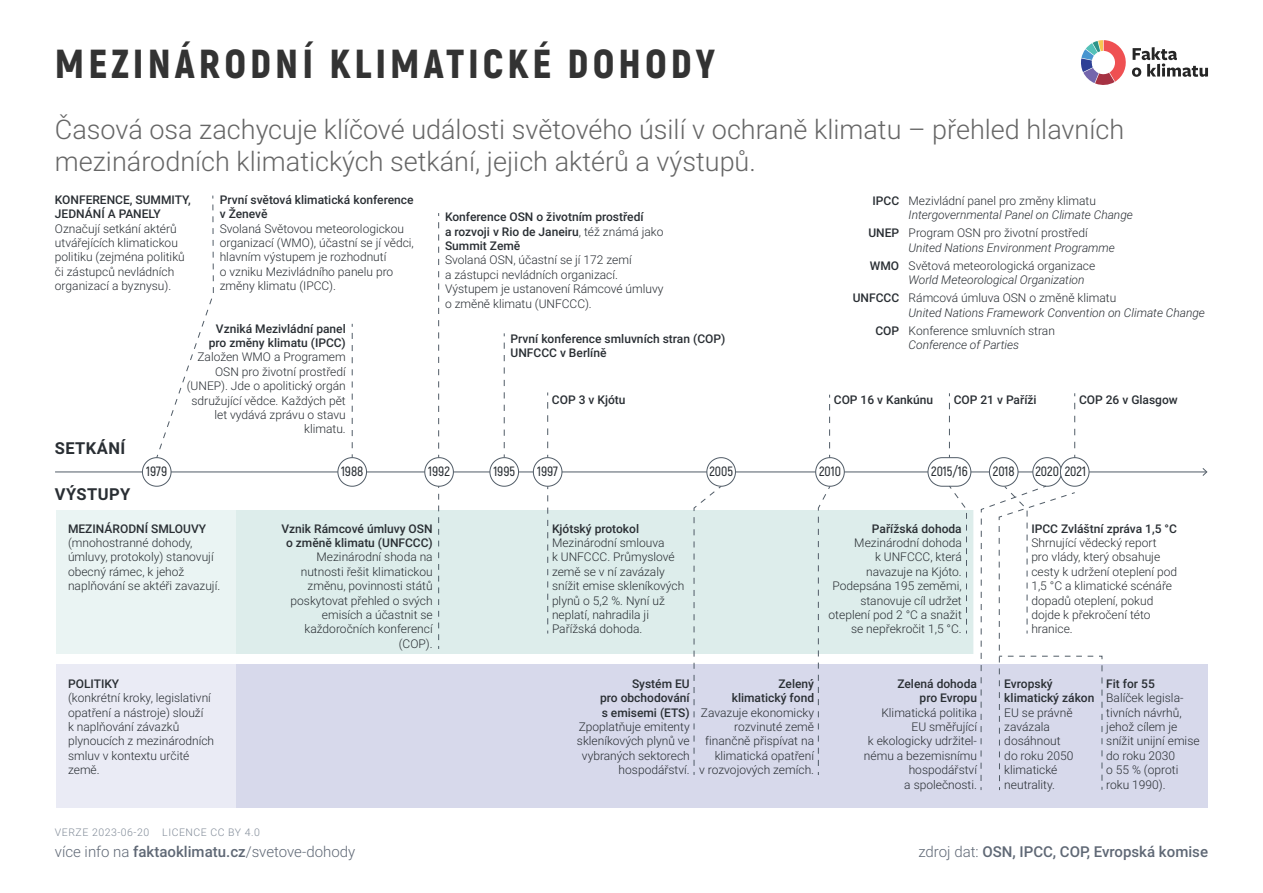
<style>
.page{position:relative;width:1263px;height:893px;background:#fff}
.page>*{position:absolute;margin:0;border:0;box-sizing:border-box;transform-origin:0 0}
.t1{font:900 40.5px "Akrobat";letter-spacing:.1em;color:#333}
.t2{font:300 27px/32.4px "Roboto";color:#666}
.t3{font:700 16.5px "Roboto";letter-spacing:.025em;color:#292e33}
.t4{font:300 15px "Roboto";color:#5f6875}
.t5{font:500 15px "Roboto";color:#5f6875}
.t6{font:600 13.5px "Akrobat";color:#292e33}
.t7{font:300 12px/14.4px "Roboto";color:#292e33}
.t8{font:500 12px/14.4px "Roboto";color:#292e33}
.t9{font:italic 300 12px "Roboto";color:#292e33}
.t10{font:300 10.5px "Roboto";letter-spacing:.05em;color:#818b98}
.s1{font-weight:300}
.s2{font-weight:500}
</style>
<div class="page">
<div style="left:56px;top:511px;width:917px;height:143px;background:#eaf4f3"></div>
<svg style="left:949px;top:393px;width:1px;height:55px"></svg>
<hr style="left:55px;top:471px;width:1151px;height:1px;background:#515c67">
<svg style="left:1202px;top:468px;width:5px;height:8px"></svg>
<div style="left:928px;top:458px;width:43px;height:28px;background:#fff;border-radius:14px"></div>
<div style="left:927px;top:457px;width:44px;height:30px;border:1px solid #515c67;border-radius:14px"></div>
<svg style="left:547px;top:392px;width:1px;height:56px"></svg>
<svg style="left:504px;top:333px;width:1px;height:115px"></svg>
<div style="left:236px;top:511px;width:737px;height:143px;background:#ddedeb"></div>
<div style="left:56px;top:664px;width:1151px;height:144px;background:#eaebf5"></div>
<div style="left:236px;top:664px;width:971px;height:144px;background:#d7d9eb"></div>
<svg style="left:547px;top:495px;width:1px;height:138px"></svg>
<svg style="left:438px;top:213px;width:1px;height:236px"></svg>
<svg style="left:693px;top:457px;width:43px;height:309px"></svg>
<svg style="left:532px;top:455px;width:31px;height:34px"></svg>
<svg style="left:489px;top:454px;width:30px;height:33px"></svg>
<svg style="left:424px;top:455px;width:30px;height:185px"></svg>
<svg style="left:337px;top:324px;width:30px;height:163px"></svg>
<svg style="left:815px;top:455px;width:30px;height:320px"></svg>
<svg style="left:829px;top:395px;width:1px;height:53px"></svg>
<svg style="left:1074px;top:393px;width:1px;height:55px"></svg>
<svg style="left:948px;top:485px;width:19px;height:148px"></svg>
<svg style="left:141px;top:196px;width:73px;height:291px"></svg>
<svg style="left:980px;top:455px;width:123px;height:335px"></svg>
<svg style="left:1081px;top:40px;width:127px;height:45px"></svg>
<h1 class="t1" style="left:55px;top:38px;width:662px">MEZINÁRODNÍ KLIMATICKÉ DOHODY</h1>
<h2 class="t2" style="left:55px;top:112px;width:1071px">Časová osa zachycuje klíčové události světového úsilí v ochraně klimatu – přehled hlavních mezinárodních klimatických setkání, jejich aktérů a výstupů.</h2>
<p class="t8" style="left:55px;top:192px;width:137px">KONFERENCE, SUMMITY,<br>JEDNÁNÍ A PANELY</p>
<p class="t7" style="left:55px;top:221px;width:131px">Označují setkání aktérů utvářejících klimatickou politiku (zejména politiků či zástupců nevládních organizací a byznysu).</p>
<p class="t8" style="left:220px;top:192px;width:195px">První světová klimatická konference v Ženevě</p>
<p class="t7" style="left:220px;top:221px;width:196px">Svolaná Světovou meteorologickou organizací (WMO), účastní se jí vědci, hlavním výstupem je rozhodnutí<br>o vzniku Mezivládního panelu pro změny klimatu (IPCC).</p>
<p class="t8" style="left:209px;top:321px;width:139px;text-align:center">Vzniká Mezivládní panel pro změny klimatu (IPCC)</p>
<p class="t7" style="left:187px;top:349px;width:161px;text-align:right">Založen WMO a Programem<br>OSN pro životní prostředí (UNEP). Jde o apolitický orgán sdružující vědce. Každých pět let vydává zprávu o stavu klimatu.</p>
<p class="t8" style="left:445px;top:209px;width:220px">Konference OSN o životním prostředí<br>a rozvoji v Rio de Janeiru<span class="s1">, též známá jako<br></span>Summit Země</p>
<p class="t7" style="left:445px;top:253px;width:220px">Svolaná OSN, účastní se jí 172 zemí<br>a zástupci nevládních organizací.<br>Výstupem je ustanovení Rámcové úmluvy o změně klimatu (UNFCCC).</p>
<p class="t8" style="left:511px;top:331px;width:216px">První konference smluvních stran (COP)<br>UNFCCC v Berlíně</p>
<p class="t8" style="left:872px;top:193px;width:28px">IPCC</p>
<p class="t8" style="left:868px;top:225px;width:32px">UNEP</p>
<p class="t8" style="left:870px;top:258px;width:31px">WMO</p>
<p class="t8" style="left:853px;top:290px;width:48px">UNFCCC</p>
<p class="t8" style="left:875px;top:323px;width:25px">COP</p>
<p class="t7" style="left:908px;top:193px;width:189px">Mezivládní panel pro změny klimatu</p>
<p class="t9" style="left:908px;top:207px;width:226px">Intergovernmental Panel on Climate Change</p>
<p class="t7" style="left:908px;top:225px;width:181px">Program OSN pro životní prostředí</p>
<p class="t9" style="left:908px;top:239px;width:208px">United Nations Environment Programme</p>
<p class="t7" style="left:908px;top:258px;width:188px">Světová meteorologická organizace</p>
<p class="t9" style="left:908px;top:272px;width:177px">World Meteorological Organization</p>
<p class="t7" style="left:908px;top:290px;width:209px">Rámcová úmluva OSN o změně klimatu</p>
<p class="t9" style="left:908px;top:304px;width:298px">United Nations Framework Convention on Climate Change</p>
<p class="t7" style="left:908px;top:323px;width:148px">Konference smluvních stran</p>
<p class="t9" style="left:908px;top:336px;width:112px">Conference of Parties</p>
<p class="t8" style="left:552px;top:392px;width:75px">COP 3 v Kjótu</p>
<p class="t8" style="left:834px;top:392px;width:101px">COP 16 v Kankúnu</p>
<p class="t8" style="left:954px;top:392px;width:84px">COP 21 v Paříži</p>
<p class="t8" style="left:1079px;top:392px;width:100px">COP 26 v Glasgow</p>
<h3 class="t3" style="left:55px;top:436px;width:72px">SETKÁNÍ</h3>
<h3 class="t3" style="left:55px;top:483px;width:77px">VÝSTUPY</h3>
<p class="t8" style="left:68px;top:521px;width:140px">MEZINÁRODNÍ SMLOUVY</p>
<p class="t7" style="left:68px;top:535px;width:154px">(mnohostranné dohody, úmluvy, protokoly) stanovují obecný rámec, k jehož naplňování se aktéři zavazují.</p>
<p class="t6" style="left:931px;top:463px;width:38px">2015/16</p>
<p class="t6" style="left:146px;top:463px;width:22px">1979</p>
<p class="t6" style="left:341px;top:463px;width:24px">1988</p>
<p class="t6" style="left:428px;top:463px;width:23px">1992</p>
<p class="t6" style="left:493px;top:463px;width:23px">1995</p>
<p class="t6" style="left:537px;top:463px;width:22px">1997</p>
<p class="t6" style="left:709px;top:463px;width:25px">2005</p>
<p class="t6" style="left:819px;top:463px;width:23px">2010</p>
<p class="t8" style="left:872px;top:521px;width:91px">Pařížská dohoda</p>
<p class="t7" style="left:828px;top:535px;width:135px;text-align:right">Mezinárodní dohoda<br>k UNFCCC, která navazuje na Kjóto.<br>Podepsána 195 zeměmi, stanovuje cíl udržet oteplení pod 2 °C a snažit se nepřekročit 1,5 °C.</p>
<p class="t8" style="left:281px;top:521px;width:153px;text-align:center">Vznik Rámcové úmluvy OSN o změně klimatu (UNFCCC)</p>
<p class="t7" style="left:291px;top:549px;width:144px;text-align:right">Mezinárodní shoda na nutnosti řešit klimatickou změnu, povinnosti států poskytovat přehled o svých emisích a účastnit se každoročních konferencí (COP).</p>
<p class="t8" style="left:552px;top:521px;width:89px">Kjótský protokol</p>
<p class="t7" style="left:552px;top:535px;width:134px">Mezinárodní smlouva<br>k UNFCCC. Průmyslové země se v ní zavázaly snížit emise skleníkových plynů o 5,2 %. Nyní už neplatí, nahradila ji<br>Pařížská dohoda.</p>
<p class="t8" style="left:68px;top:676px;width:53px">POLITIKY</p>
<p class="t7" style="left:68px;top:690px;width:148px">(konkrétní kroky, legislativní opatření a nástroje) slouží<br>k naplňování závazků plynoucích z mezinárodních smluv v kontextu určité země.</p>
<p class="t10" style="left:55px;top:825px;width:207px">VERZE 2023-06-20 LICENCE CC BY 4.0</p>
<p class="t8" style="left:600px;top:676px;width:91px;text-align:justify;text-indent:32px">Systém EU pro obchodování s emisemi (ETS)</p>
<p class="t7" style="left:577px;top:719px;width:114px;text-align:right">Zpoplatňuje emitenty skleníkových plynů ve vybraných sektorech hospodářství.</p>
<p class="t8" style="left:732px;top:676px;width:84px;text-align:right">Zelený klimatický fond</p>
<p class="t7" style="left:699px;top:705px;width:116px;text-align:right">Zavazuje ekonomicky rozvinuté země finančně přispívat na klimatická opatření<br>v rozvojových zemích.</p>
<p class="t8" style="left:897px;top:676px;width:81px;text-align:right">Zelená dohoda pro Evropu</p>
<p class="t7" style="left:864px;top:705px;width:115px;text-align:right">Klimatická politika<br>EU směřující<br>k ekologicky udržitel&shy;nému a bezemisnímu hospodářství<br>a společnosti.</p>
<p class="t6" style="left:993px;top:463px;width:23px">2018</p>
<p class="t6" style="left:1035px;top:463px;width:52px">2020 2021</p>
<p class="t8" style="left:1031px;top:521px;width:147px">IPCC Zvláštní zpráva 1,5 °C</p>
<p class="t7" style="left:1031px;top:535px;width:147px">Shrnující vědecký report<br>pro vlády, který obsahuje cesty k udržení oteplení pod<br>1,5 °C a klimatické scénáře dopadů oteplení, pokud dojde k překročení této hranice.</p>
<p class="t8" style="left:1004px;top:676px;width:92px">Evropský klimatický zákon</p>
<p class="t7" style="left:1004px;top:705px;width:71px">EU se právně zavázala dosáhnout do roku 2050 klimatické neutrality.</p>
<p class="t8" style="left:1106px;top:676px;width:50px">Fit for 55</p>
<p class="t7" style="left:1106px;top:690px;width:95px">Balíček legisla&shy;tivních návrhů, jehož cílem je snížit unijní emise do roku 2030<br>o 55 % (oproti roku 1990).</p>
<p class="t4" style="left:55px;top:841px;width:302px">více info na <span class="s2">faktaoklimatu.cz</span>/svetove-dohody</p>
<p class="t5" style="left:918px;top:841px;width:291px"><span class="s1">zdroj dat:</span> OSN, IPCC, COP, Evropská komise</p>
</div>
